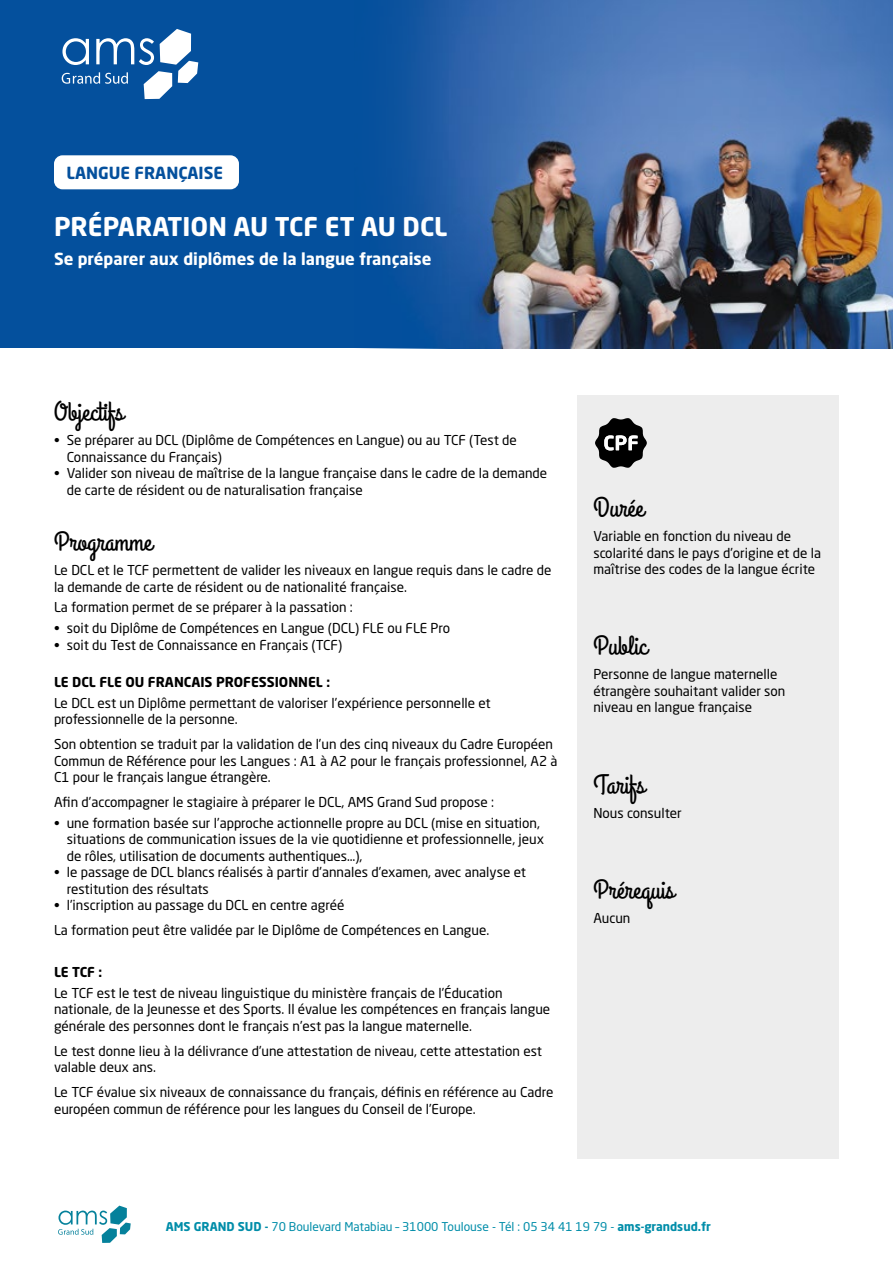
<style>
.page{position:relative;width:893px;height:1263px;background:#fff}
.page>*{position:absolute;margin:0;border:0;box-sizing:border-box;transform-origin:0 0}
.t1{font:27px "Grand Hotel";color:#000}
.t2{font:700 25.5px "Neo Sans W1 G";color:#fff}
.t3{font:700 16.5px "Neo Sans W1 G";color:#fff}
.t4{font:700 16.5px "Neo Sans W1 G";color:#04509d}
.t5{font:13.5px/16.5px "Neo Sans W1 G";color:#000}
.t6{font:700 13.5px "Neo Sans W1 G";color:#000}
.t7{font:12px "Neo Sans W1 G";color:#008da9}
.s1{font-weight:700}
</style>
<div class="page">
<svg style="left:58px;top:1205px;width:73px;height:38px"></svg>
<div style="left:0;top:0;width:893px;height:348px;background:#04509d"></div>
<img style="left:358px;top:0;width:535px;height:349px">
<div style="left:54px;top:155px;width:185px;height:34px;background:#fff;border-radius:9px"></div>
<svg style="left:62px;top:29px;width:136px;height:70px"></svg>
<div style="left:577px;top:395px;width:262px;height:764px;background:#ededed"></div>
<svg style="left:595px;top:418px;width:52px;height:50px"></svg>
<p class="t4" style="left:67px;top:162px;width:158px">LANGUE FRANÇAISE</p>
<h2 class="t2" style="left:54px;top:211px;width:395px">PRÉPARATION AU TCF ET AU DCL</h2>
<p class="t3" style="left:54px;top:248px;width:379px">Se préparer aux diplômes de la langue française</p>
<h1 class="t1" style="left:54px;top:395px;width:71px">Objectifs</h1>
<p class="t5" style="left:67px;top:432px;width:452px;text-indent:-13px">• Se préparer au DCL (Diplôme de Compétences en Langue) ou au TCF (Test de<br>Connaissance du Français)</p>
<p class="t5" style="left:67px;top:465px;width:482px;text-indent:-13px">• Valider son niveau de maîtrise de la langue française dans le cadre de la demande de carte de résident ou de naturalisation française</p>
<h1 class="t1" style="left:54px;top:525px;width:100px">Programme</h1>
<p class="t5" style="left:54px;top:562px;width:499px">Le DCL et le TCF permettent de valider les niveaux en langue requis dans le cadre de la demande de carte de résident ou de nationalité française.</p>
<p class="t5" style="left:54px;top:599px;width:300px">La formation permet de se préparer à la passation :</p>
<p class="t5" style="left:54px;top:620px;width:398px">• soit du Diplôme de Compétences en Langue (DCL) FLE ou FLE Pro</p>
<p class="t5" style="left:54px;top:636px;width:290px">• soit du Test de Connaissance en Français (TCF)</p>
<p class="t6" style="left:54px;top:673px;width:278px">LE DCL FLE OU FRANCAIS PROFESSIONNEL :</p>
<p class="t5" style="left:54px;top:694px;width:438px">Le DCL est un Diplôme permettant de valoriser l’expérience personnelle et professionnelle de la personne.</p>
<p class="t5" style="left:54px;top:736px;width:505px">Son obtention se traduit par la validation de l’un des cinq niveaux du Cadre Européen<br>Commun de Référence pour les Langues : A1 à A2 pour le français professionnel, A2 à<br>C1 pour le français langue étrangère.</p>
<p class="t5" style="left:54px;top:794px;width:442px">Afin d’accompagner le stagiaire à préparer le DCL, AMS Grand Sud propose :</p>
<p class="t5" style="left:67px;top:814px;width:479px;text-indent:-13px">• une formation basée sur l’approche actionnelle propre au DCL (mise en situation, situations de communication issues de la vie quotidienne et professionnelle, jeux de rôles, utilisation de documents authentiques…),</p>
<p class="t5" style="left:67px;top:864px;width:461px;text-indent:-13px">• le passage de DCL blancs réalisés à partir d’annales d’examen, avec analyse et restitution des résultats</p>
<p class="t5" style="left:54px;top:893px;width:437px;line-height:25px">• l’inscription au passage du DCL en centre agréé<br>La formation peut être validée par le Diplôme de Compétences en Langue.</p>
<p class="t6" style="left:54px;top:963px;width:50px">LE TCF :</p>
<p class="t5" style="left:54px;top:984px;width:498px">Le TCF est le test de niveau linguistique du ministère français de l’Éducation nationale, de la Jeunesse et des Sports. Il évalue les compétences en français langue générale des personnes dont le français n’est pas la langue maternelle.</p>
<p class="t5" style="left:54px;top:1042px;width:490px">Le test donne lieu à la délivrance d’une attestation de niveau, cette attestation est valable deux ans.</p>
<p class="t5" style="left:54px;top:1084px;width:501px">Le TCF évalue six niveaux de connaissance du français, définis en référence au Cadre européen commun de référence pour les langues du Conseil de l’Europe.</p>
<h1 class="t1" style="left:593px;top:491px;width:52px">Durée</h1>
<p class="t5" style="left:593px;top:528px;width:229px">Variable en fonction du niveau de scolarité dans le pays d’origine et de la maîtrise des codes de la langue écrite</p>
<h1 class="t1" style="left:593px;top:629px;width:55px">Public</h1>
<p class="t5" style="left:593px;top:666px;width:194px">Personne de langue maternelle étrangère souhaitant valider son niveau en langue française</p>
<h1 class="t1" style="left:593px;top:767px;width:53px">Tarifs</h1>
<p class="t5" style="left:593px;top:804px;width:90px">Nous consulter</p>
<h1 class="t1" style="left:593px;top:872px;width:83px">Prérequis</h1>
<p class="t5" style="left:593px;top:910px;width:39px">Aucun</p>
<p class="t7" style="left:166px;top:1219px;width:547px"><span class="s1">AMS GRAND SUD -</span> 70 Boulevard Matabiau – 31000 Toulouse - Tél : 05 34 41 19 79 - <span class="s1">ams-grandsud.fr</span></p>
</div>
